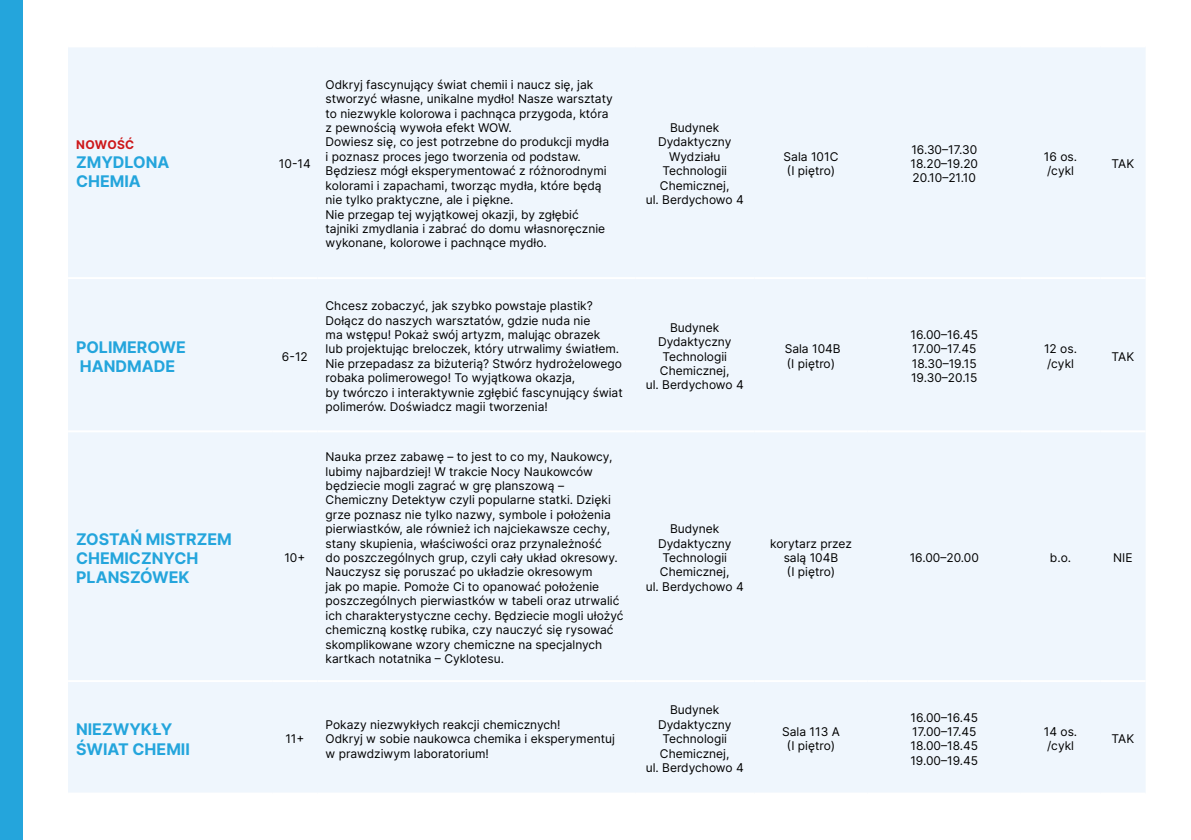
<style>
.page{position:relative;width:1191px;height:840px;background:#fff}
.page>*{position:absolute;margin:0;border:0;box-sizing:border-box;transform-origin:0 0}
.t1{font:700 16px/19.2px "Inter";color:#24a5dc}
.t2{font:12px/14.4px "Inter";color:#000}
.t3{font:700 12px "Inter";letter-spacing:.025em;color:#cd1719}
</style>
<div class="page">
<div style="left:0;top:0;width:23px;height:839px;background:#24a5dc"></div>
<div style="left:68px;top:47px;width:1077px;height:745px;background:#eff6fd"></div>
<hr style="left:68px;top:679px;width:204px;height:2px;background:#fff">
<hr style="left:272px;top:679px;width:45px;height:2px;background:#fff">
<hr style="left:317px;top:679px;width:318px;height:2px;background:#fff">
<hr style="left:635px;top:679px;width:119px;height:2px;background:#fff">
<hr style="left:754px;top:679px;width:113px;height:2px;background:#fff">
<hr style="left:867px;top:679px;width:153px;height:2px;background:#fff">
<hr style="left:1020px;top:679px;width:80px;height:2px;background:#fff">
<hr style="left:1100px;top:679px;width:45px;height:2px;background:#fff">
<hr style="left:68px;top:277px;width:204px;height:2px;background:#fff">
<hr style="left:272px;top:277px;width:45px;height:2px;background:#fff">
<hr style="left:317px;top:277px;width:318px;height:2px;background:#fff">
<hr style="left:635px;top:277px;width:119px;height:2px;background:#fff">
<hr style="left:754px;top:277px;width:113px;height:2px;background:#fff">
<hr style="left:867px;top:277px;width:153px;height:2px;background:#fff">
<hr style="left:1020px;top:277px;width:80px;height:2px;background:#fff">
<hr style="left:1100px;top:277px;width:45px;height:2px;background:#fff">
<hr style="left:68px;top:430px;width:204px;height:2px;background:#fff">
<hr style="left:272px;top:430px;width:45px;height:2px;background:#fff">
<hr style="left:317px;top:430px;width:318px;height:2px;background:#fff">
<hr style="left:635px;top:430px;width:119px;height:2px;background:#fff">
<hr style="left:754px;top:430px;width:113px;height:2px;background:#fff">
<hr style="left:867px;top:430px;width:153px;height:2px;background:#fff">
<hr style="left:1020px;top:430px;width:80px;height:2px;background:#fff">
<hr style="left:1100px;top:430px;width:45px;height:2px;background:#fff">
<p class="t3" style="left:76px;top:136px;width:60px">NOWOŚĆ</p>
<h1 class="t1" style="left:76px;top:152px;width:95px">ZMYDLONA<br>CHEMIA</h1>
<p class="t2" style="left:279px;top:156px;width:33px">10-14</p>
<p class="t2" style="left:325px;top:77px;width:289px">Odkryj fascynujący świat chemii i naucz się, jak stworzyć własne, unikalne mydło! Nasze warsztaty to niezwykle kolorowa i pachnąca przygoda, która z pewnością wywoła efekt WOW.<br>Dowiesz się, co jest potrzebne do produkcji mydła i poznasz proces jego tworzenia od podstaw.<br>Będziesz mógł eksperymentować z różnorodnymi kolorami i zapachami, tworząc mydła, które będą nie tylko praktyczne, ale i piękne.<br>Nie przegap tej wyjątkowej okazji, by zgłębić tajniki zmydlania i zabrać do domu własnoręcznie wykonane, kolorowe i pachnące mydło.</p>
<p class="t2" style="left:646px;top:120px;width:99px;text-align:center">Budynek<br>Dydaktyczny<br>Wydziału<br>Technologii<br>Chemicznej,<br>ul. Berdychowo 4</p>
<p class="t2" style="left:783px;top:149px;width:56px">Sala 101C (I piętro)</p>
<p class="t2" style="left:910px;top:142px;width:69px;text-align:justify">16.30–17.30<br>18.20–19.20<br>20.10–21.10</p>
<p class="t2" style="left:1044px;top:149px;width:35px">16 os. /cykl</p>
<p class="t2" style="left:1111px;top:156px;width:24px">TAK</p>
<h1 class="t1" style="left:76px;top:337px;width:111px">POLIMEROWE<br>HANDMADE</h1>
<p class="t2" style="left:282px;top:348px;width:27px">6-12</p>
<p class="t2" style="left:325px;top:298px;width:299px">Chcesz zobaczyć, jak szybko powstaje plastik?<br>Dołącz do naszych warsztatów, gdzie nuda nie<br>ma wstępu! Pokaż swój artyzm, malując obrazek<br>lub projektując breloczek, który utrwalimy światłem.<br>Nie przepadasz za biżuterią? Stwórz hydrożelowego robaka polimerowego! To wyjątkowa okazja,<br>by twórczo i interaktywnie zgłębić fascynujący świat polimerów. Doświadcz magii tworzenia!</p>
<p class="t2" style="left:646px;top:320px;width:99px;text-align:center">Budynek<br>Dydaktyczny<br>Technologii<br>Chemicznej,<br>ul. Berdychowo 4</p>
<p class="t2" style="left:784px;top:341px;width:57px">Sala 104B (I piętro)</p>
<p class="t2" style="left:910px;top:327px;width:69px">16.00–16.45<br>17.00–17.45<br>18.30–19.15<br>19.30–20.15</p>
<p class="t2" style="left:1044px;top:341px;width:34px">12 os. /cykl</p>
<p class="t2" style="left:1111px;top:348px;width:24px">TAK</p>
<h1 class="t1" style="left:76px;top:528px;width:157px">ZOSTAŃ MISTRZEM<br>CHEMICZNYCH<br>PLANSZÓWEK</h1>
<p class="t2" style="left:284px;top:550px;width:22px">10+</p>
<p class="t2" style="left:325px;top:449px;width:299px">Nauka przez zabawę – to jest to co my, Naukowcy, lubimy najbardziej! W trakcie Nocy Naukowców będziecie mogli zagrać w grę planszową – Chemiczny Detektyw czyli popularne statki. Dzięki grze poznasz nie tylko nazwy, symbole i położenia pierwiastków, ale również ich najciekawsze cechy, stany skupienia, właściwości oraz przynależność<br>do poszczególnych grup, czyli cały układ okresowy.<br>Nauczysz się poruszać po układzie okresowym<br>jak po mapie. Pomoże Ci to opanować położenie poszczególnych pierwiastków w tabeli oraz utrwalić ich charakterystyczne cechy. Będziecie mogli ułożyć chemiczną kostkę rubika, czy nauczyć się rysować skomplikowane wzory chemiczne na specjalnych kartkach notatnika – Cyklotesu.</p>
<p class="t2" style="left:646px;top:521px;width:99px;text-align:center">Budynek<br>Dydaktyczny<br>Technologii<br>Chemicznej,<br>ul. Berdychowo 4</p>
<p class="t2" style="left:770px;top:535px;width:83px;text-align:center">korytarz przez salą 104B<br>(I piętro)</p>
<p class="t2" style="left:909px;top:550px;width:71px">16.00–20.00</p>
<p class="t2" style="left:1050px;top:550px;width:23px">b.o.</p>
<p class="t2" style="left:1113px;top:550px;width:21px">NIE</p>
<h1 class="t1" style="left:76px;top:719px;width:115px">NIEZWYKŁY<br>ŚWIAT CHEMII</h1>
<p class="t2" style="left:285px;top:730px;width:21px">11+</p>
<p class="t2" style="left:325px;top:716px;width:291px">Pokazy niezwykłych reakcji chemicznych!<br>Odkryj w sobie naukowca chemika i eksperymentuj w prawdziwym laboratorium!</p>
<p class="t2" style="left:646px;top:702px;width:99px;text-align:center">Budynek<br>Dydaktyczny<br>Technologii<br>Chemicznej,<br>ul. Berdychowo 4</p>
<p class="t2" style="left:782px;top:723px;width:59px;text-align:center">Sala 113 A (I piętro)</p>
<p class="t2" style="left:910px;top:709px;width:69px">16.00–16.45<br>17.00–17.45<br>18.00–18.45<br>19.00–19.45</p>
<p class="t2" style="left:1043px;top:723px;width:35px">14 os. /cykl</p>
<p class="t2" style="left:1111px;top:730px;width:24px">TAK</p>
</div>
